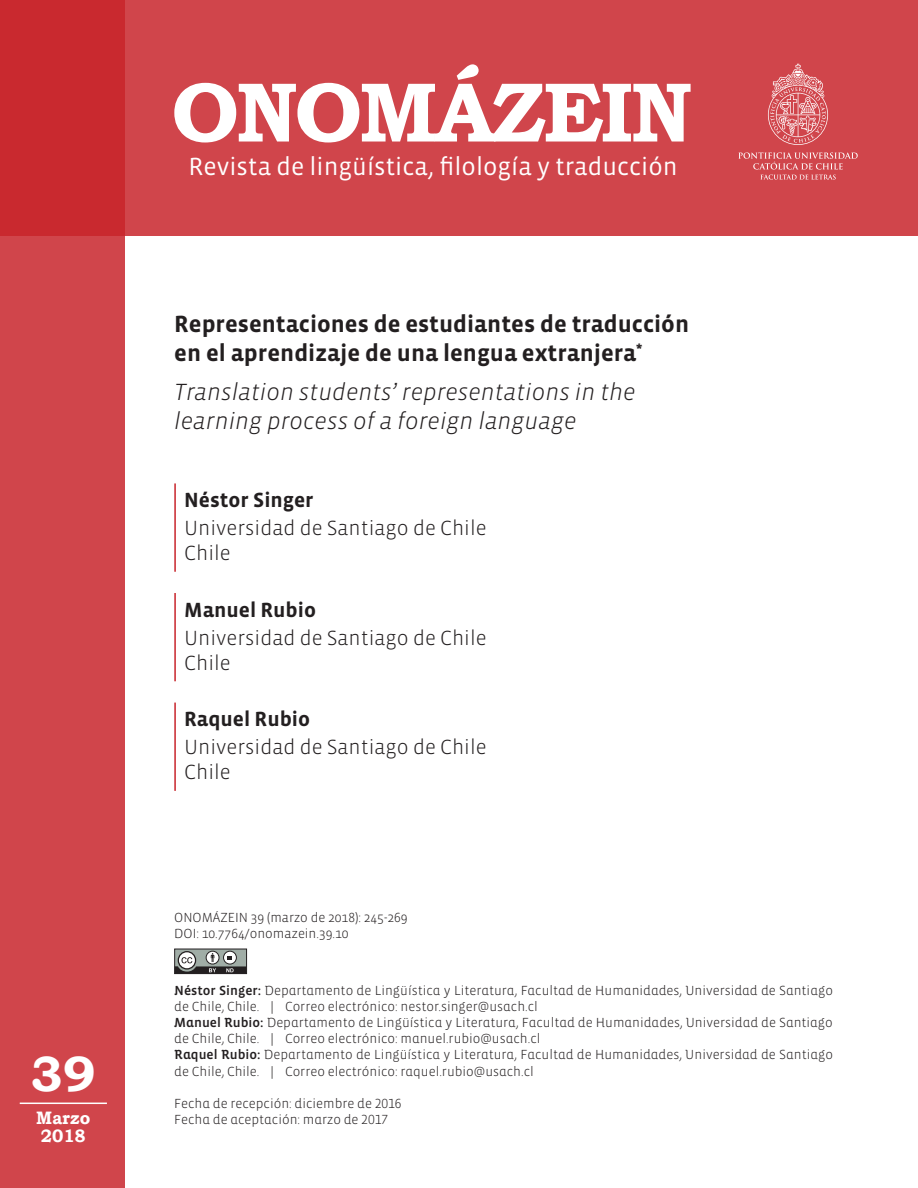
<style>
.page{position:relative;width:918px;height:1188px;background:#fff}
.page>*{position:absolute;margin:0;border:0;box-sizing:border-box;transform-origin:0 0}
.t1{font:700 49.5px "Bookman Old Style";color:#fff}
.t2{font:25.35px "Vista Sans";color:#fff}
.t3{font:700 24px/28.8px "Vista Sans";color:#231f20}
.t4{font:italic 300 24px/28.8px "Vista Sans";color:#231f20}
.t5{font:300 21px "Vista Sans";color:#231f20}
.t6{font:700 21px "Vista Sans";color:#231f20}
.t7{font:700 18px "Bookman Old Style";color:#fff;scale:.95 1}
.t8{font:300 13.5px/16.2px "Vista Sans Alt";color:#231f20}
.t9{font:300 13.5px "Vista Sans";color:#231f20}
.s1{font-family:"Vista Sans Alt Med";font-weight:400}
</style>
<div class="page">
<div style="left:0;top:0;width:918px;height:236px;background:#d0454b"></div>
<div style="left:0;top:0;width:125px;height:1188px;background:linear-gradient(to bottom,#cb3238,#d24d53)"></div>
<svg style="left:174px;top:64px;width:517px;height:79px"></svg>
<svg style="left:738px;top:152px;width:120px;height:28px"></svg>
<svg style="left:768px;top:64px;width:60px;height:81px"></svg>
<hr style="left:20px;top:1103px;width:87px;height:1px;background:#fff">
<div style="left:175px;top:949px;width:72px;height:25px;background:#a0ada6"></div>
<div style="left:174px;top:949px;width:73px;height:25px;border:1px solid #231f20"></div>
<div style="left:178px;top:951px;width:18px;height:19px;border:1px solid #231f20;border-radius:50%"></div>
<div style="left:206px;top:951px;width:13px;height:14px;border:1px solid #231f20;border-radius:50%"></div>
<div style="left:223px;top:951px;width:14px;height:14px;border:1px solid #231f20;border-radius:50%"></div>
<svg style="left:175px;top:953px;width:71px;height:21px"></svg>
<hr style="left:174px;top:483px;width:2px;height:89px;background:#c8242b">
<hr style="left:174px;top:593px;width:2px;height:88px;background:#c8242b">
<hr style="left:174px;top:703px;width:2px;height:88px;background:#c8242b">
<p class="t1" style="left:31px;top:1045px;width:67px">39</p>
<p class="t7" style="left:36px;top:1107px;width:58px">Marzo</p>
<p class="t7" style="left:41px;top:1125px;width:49px">2018</p>
<p class="t2" style="left:189px;top:153px;width:491px">Revista de lingüística, filología y traducción</p>
<p class="t3" style="left:174px;top:310px;width:516px">Representaciones de estudiantes de traducción en el aprendizaje de una lengua extranjera<sup>*</sup></p>
<p class="t4" style="left:174px;top:378px;width:463px">Translation students’ representations in the learning process of a foreign language</p>
<p class="t6" style="left:184px;top:490px;width:131px">Néstor Singer</p>
<p class="t5" style="left:184px;top:517px;width:304px">Universidad de Santiago de Chile</p>
<p class="t5" style="left:184px;top:542px;width:48px">Chile</p>
<p class="t6" style="left:184px;top:599px;width:133px">Manuel Rubio</p>
<p class="t5" style="left:184px;top:627px;width:304px">Universidad de Santiago de Chile</p>
<p class="t5" style="left:184px;top:652px;width:48px">Chile</p>
<p class="t6" style="left:184px;top:709px;width:127px">Raquel Rubio</p>
<p class="t5" style="left:184px;top:736px;width:304px">Universidad de Santiago de Chile</p>
<p class="t5" style="left:184px;top:761px;width:48px">Chile</p>
<p class="t9" style="left:174px;top:911px;width:235px">ONOMÁZEIN 39 (marzo de 2018): 245-269</p>
<p class="t9" style="left:174px;top:927px;width:176px">DOI: 10.7764/onomazein.39.10</p>
<p class="t8" style="left:174px;top:982px;width:660px"><span class="s1">Néstor Singer:</span> Departamento de Lingüística y Literatura, Facultad de Humanidades, Universidad de Santiago de Chile, Chile. | Correo electrónico: nestor.singer@usach.cl</p>
<p class="t8" style="left:174px;top:1015px;width:660px"><span class="s1">Manuel Rubio:</span> Departamento de Lingüística y Literatura, Facultad de Humanidades, Universidad de Santiago de Chile, Chile. | Correo electrónico: manuel.rubio@usach.cl</p>
<p class="t8" style="left:174px;top:1047px;width:660px"><span class="s1">Raquel Rubio:</span> Departamento de Lingüística y Literatura, Facultad de Humanidades, Universidad de Santiago de Chile, Chile. | Correo electrónico: raquel.rubio@usach.cl</p>
<p class="t8" style="left:174px;top:1096px;width:229px">Fecha de recepción: diciembre de 2016</p>
<p class="t8" style="left:174px;top:1112px;width:215px">Fecha de aceptación: marzo de 2017</p>
</div>
